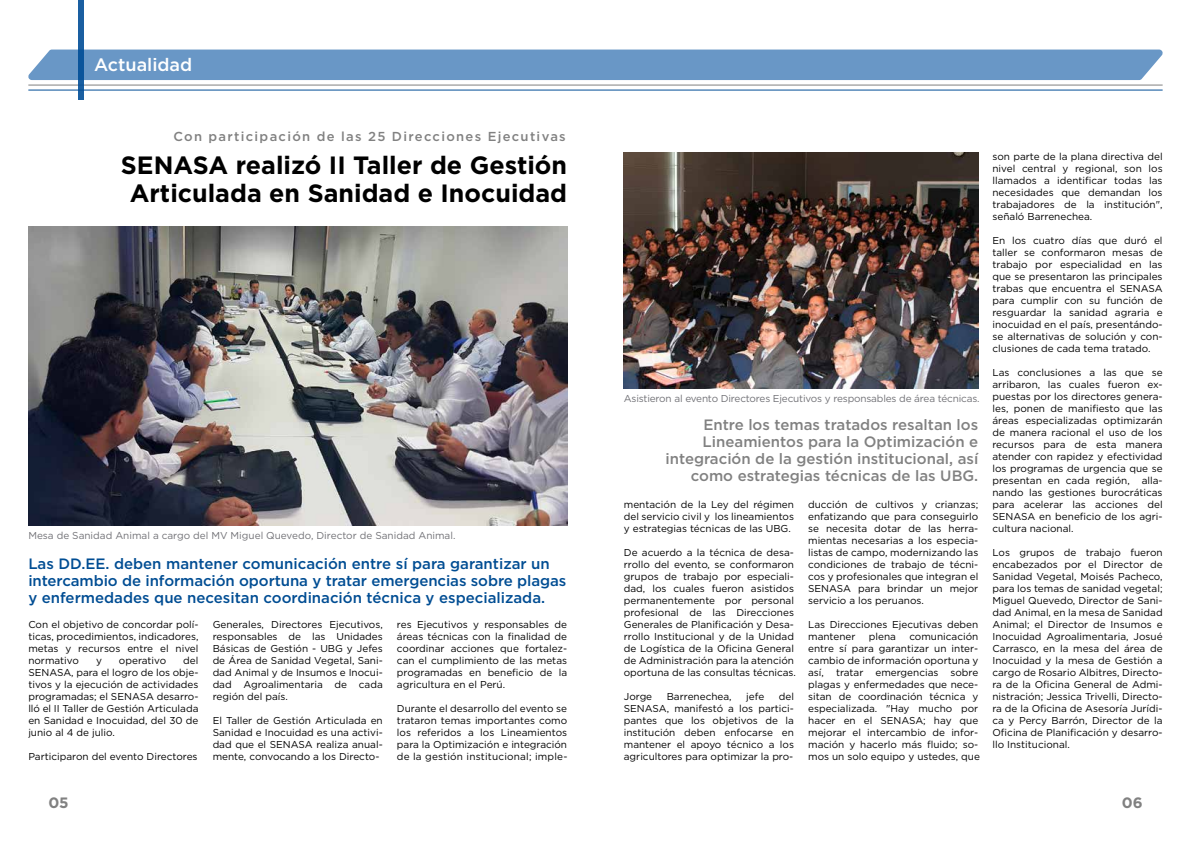
<style>
.page{position:relative;width:1191px;height:842px;background:#fff}
.page>*{position:absolute;margin:0;border:0;box-sizing:border-box;transform-origin:0 0}
.t1{font:700 25px/28px "Gotham";color:#000;text-align:center}
.t2{font:500 18px "Gotham";color:#fff}
.t3{font:500 15px/17px "Gotham";color:#004d93}
.t4{font:500 15px/17px "Gotham";color:#818181;text-align:right}
.t5{font:700 15px "Gotham";color:#818181}
.t6{font:500 13px "Gotham";letter-spacing:.1em;color:#818181}
.t7{font:10px/12px "Gotham";color:#000;text-align:justify}
.t8{font:10px "Gotham";letter-spacing:-.015em;color:#717176}
</style>
<div class="page">
<hr style="left:28px;top:85px;width:1134px;height:1px;background:#818181">
<hr style="left:28px;top:90px;width:1134px;height:1px;background:#004d97">
<div style="left:28px;top:50px;width:1134px;height:30px;background:#6997c6"></div>
<svg style="left:78px;top:0;width:6px;height:99px"></svg>
<img style="left:28px;top:226px;width:539px;height:300px">
<img style="left:624px;top:152px;width:354px;height:236px">
<h2 class="t2" style="left:94px;top:53px;width:100px">Actualidad</h2>
<h3 class="t6" style="left:173px;top:128px;width:394px">Con participación de las 25 Direcciones Ejecutivas</h3>
<h1 class="t1" style="left:121px;top:151px;width:448px">SENASA realizó II Taller de Gestión<br>Articulada en Sanidad e Inocuidad</h1>
<p class="t8" style="left:28px;top:529px;width:429px">Mesa de Sanidad Animal a cargo del MV Miguel Quevedo, Director de Sanidad Animal.</p>
<h3 class="t3" style="left:28px;top:555px;width:539px">Las DD.EE. deben mantener comunicación entre sí para garantizar un intercambio de información oportuna y tratar emergencias sobre plagas y enfermedades que necesitan coordinación técnica y especializada.</h3>
<p class="t7" style="left:28px;top:618px;width:172px">Con el objetivo de concordar polí&shy;ticas, procedimientos, indicadores, metas y recursos entre el nivel normativo</p>
<p class="t7" style="left:213px;top:618px;width:172px">Generales, Directores Ejecutivos, responsables de las Unidades Básicas de Gestión - UBG y Jefes de Área de Sanidad Vegetal, Sani&shy;dad Animal y de Insumos e Inocui&shy;dad Agroalimentaria de cada región del país.</p>
<p class="t7" style="left:213px;top:714px;width:172px">El Taller de Gestión Articulada en Sanidad e Inocuidad es una activi&shy;dad que el SENASA realiza anual&shy;mente, convocando a los Directo-</p>
<p class="t7" style="left:397px;top:618px;width:172px">res Ejecutivos y responsables de áreas técnicas con la finalidad de coordinar acciones que fortalez&shy;can el cumplimiento de las metas programadas en beneficio de la agricultura en el Perú.</p>
<p class="t7" style="left:397px;top:702px;width:172px">Durante el desarrollo del evento se trataron temas importantes como los referidos a los Lineamientos para la Optimización e integración de la gestión institucional; imple-</p>
<p class="t7" style="left:28px;top:654px;width:172px;text-indent:155px">del SENASA, para el logro de los obje&shy;tivos y la ejecución de actividades programadas; el SENASA desarro&shy;lló el II Taller de Gestión Articulada en Sanidad e Inocuidad, del 30 de junio al 4 de julio.</p>
<p class="t7" style="left:28px;top:750px;width:171px">Participaron del evento Directores</p>
<p class="t7" style="left:96px;top:654px;width:7px">y</p>
<p class="t7" style="left:119px;top:654px;width:49px">operativo</p>
<p class="t8" style="left:624px;top:392px;width:357px">Asistieron al evento Directores Ejecutivos y responsables de área técnicas.</p>
<h3 class="t4" style="left:665px;top:416px;width:314px">Entre los temas tratados resaltan los Lineamientos para la Optimización e integración de la gestión institucional, así como estrategias técnicas de las UBG.</h3>
<p class="t7" style="left:624px;top:498px;width:172px">mentación de la Ley del régimen del servicio civil y los lineamientos y estrategias técnicas de las UBG.</p>
<p class="t7" style="left:624px;top:546px;width:174px;text-align:left">De acuerdo a la técnica de desa&shy;rrollo del evento, se conformaron grupos de trabajo por especiali&shy;dad, los cuales fueron asistidos permanentemente por personal profesional de las Direcciones Generales de Planificación y Desa&shy;rrollo Institucional y de la Unidad de Logística de la Oficina General de Administración para la atención oportuna de las consultas técnicas.</p>
<p class="t7" style="left:624px;top:690px;width:30px">Jorge</p>
<p class="t7" style="left:667px;top:690px;width:66px">Barrenechea,</p>
<p class="t7" style="left:746px;top:690px;width:20px">jefe</p>
<p class="t7" style="left:624px;top:690px;width:172px;text-indent:155px">del SENASA, manifestó a los partici&shy;pantes que los objetivos de la institución deben enfocarse en mantener el apoyo técnico a los agricultores para optimizar la pro-</p>
<p class="t7" style="left:808px;top:498px;width:172px">ducción de cultivos y crianzas; enfatizando que para conseguirlo se necesita dotar de las herra&shy;mientas necesarias a los especia&shy;listas de campo, modernizando las condiciones de trabajo de técni&shy;cos y profesionales que integran el SENASA para brindar un mejor servicio a los peruanos.</p>
<p class="t7" style="left:808px;top:618px;width:172px">Las Direcciones Ejecutivas deben mantener</p>
<p class="t7" style="left:808px;top:630px;width:173px;text-align:left;text-indent:101px">comunicación entre sí para garantizar un inter&shy;cambio de información oportuna y así, tratar emergencias sobre plagas y enfermedades que nece&shy;sitan de coordinación técnica y especializada. "Hay mucho por hacer en el SENASA; hay que mejorar el intercambio de infor&shy;mación y hacerlo más fluido; so&shy;mos un solo equipo y ustedes, que</p>
<p class="t7" style="left:869px;top:630px;width:29px">plena</p>
<p class="t7" style="left:992px;top:150px;width:172px">son parte de la plana directiva del nivel central y regional, son los llamados a identificar todas las necesidades que demandan los trabajadores de la institución", señaló Barrenechea.</p>
<p class="t7" style="left:992px;top:234px;width:172px">En los cuatro días que duró el taller se conformaron mesas de trabajo por especialidad en las que se presentaron las principales trabas que encuentra el SENASA para cumplir con su función de resguardar la sanidad agraria e inocuidad en el país, presentándo&shy;se alternativas de solución y con&shy;clusiones de cada tema tratado.</p>
<p class="t7" style="left:992px;top:366px;width:172px">Las conclusiones a las que se arribaron, las cuales fueron ex&shy;puestas por los directores genera&shy;les, ponen de manifiesto que las áreas especializadas optimizarán de manera racional el uso de los recursos para de esta manera atender con rapidez y efectividad los programas de urgencia que se presentan en cada región, alla&shy;nando las gestiones burocráticas para acelerar las acciones del SENASA en beneficio de los agri&shy;cultura nacional.</p>
<p class="t7" style="left:992px;top:546px;width:172px">Los grupos de trabajo fueron encabezados por el Director de Sanidad Vegetal, Moisés Pacheco, para los temas de sanidad vegetal; Miguel Quevedo, Director de Sani&shy;dad Animal, en la mesa de Sanidad Animal; el Director de Insumos e Inocuidad Agroalimentaria, Josué Carrasco, en la mesa del área de Inocuidad y la mesa de Gestión a cargo de Rosario Albitres, Directo&shy;ra de la Oficina General de Admi&shy;nistración; Jessica Trivelli, Directo&shy;ra de la Oficina de Asesoría Jurídi&shy;ca y Percy Barrón, Director de la Oficina de Planificación y desarro&shy;llo Institucional.</p>
<h3 class="t5" style="left:48px;top:792px;width:22px">05</h3>
<h3 class="t5" style="left:1121px;top:792px;width:22px">06</h3>
</div>
